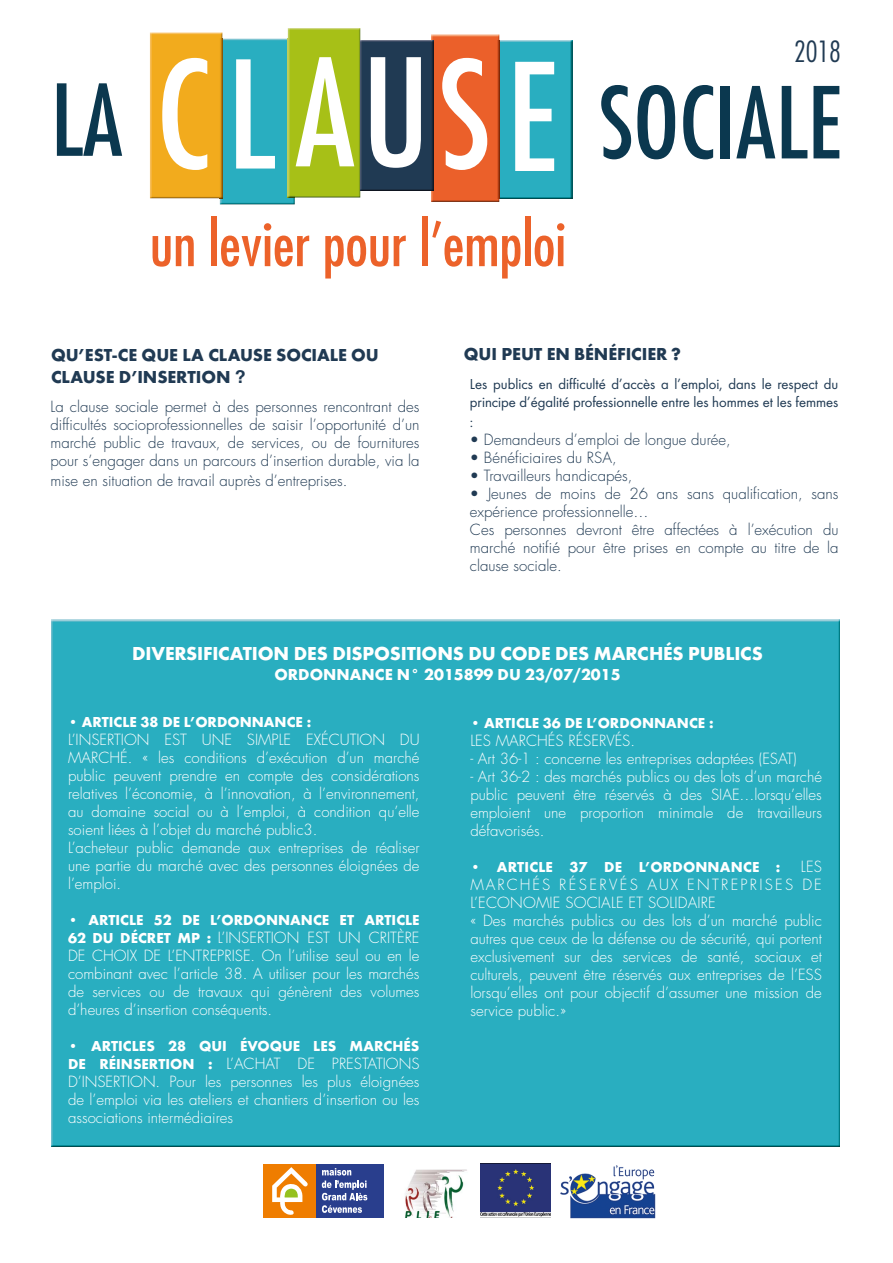
<style>
.page{position:relative;width:893px;height:1263px;background:#fff}
.page>*{position:absolute;margin:0;border:0;box-sizing:border-box;transform-origin:0 0}
.t1{font:condensed 96.15px "Futura";color:#0b384f}
.t2{font:condensed 59.7px "Futura";color:#ec622a}
.t3{font:300 condensed 28.5px "Futura";color:#203a53}
.t4{font:700 19.5px "Futura";letter-spacing:-.01em;color:#fff}
.t5{font:700 18px/21.6px "Futura";letter-spacing:-.005em;color:#203a53}
.t6{font:700 16.5px "Futura";color:#fff}
.t7{font:300 15px/18px "Futura";color:#fff;text-align:justify}
.t8{font:300 15px/18px "Futura";color:#203a53;text-align:justify}
.t9{font:15px/18px "Futura Boo";color:#203a53}
.t10{font:700 15px "Futura";color:#fff}
.s1{font-size:144.75px;color:#fff}
.s2{font-family:"Helvetica"}
.s3{font-weight:700}
</style>
<div class="page">
<img style="left:560px;top:1165px;width:96px;height:54px">
<div style="left:51px;top:620px;width:789px;height:526px;background:#29aec0"></div>
<div style="left:499px;top:40px;width:73px;height:158px;background:#29aec0"></div>
<div style="left:431px;top:34px;width:68px;height:168px;background:#eb602a"></div>
<div style="left:220px;top:39px;width:75px;height:165px;background:#29aec0"></div>
<div style="left:150px;top:32px;width:72px;height:166px;background:#f2ab1d"></div>
<img style="left:220px;top:39px;width:2px;height:159px">
<div style="left:288px;top:28px;width:72px;height:169px;background:#a7c017"></div>
<img style="left:288px;top:39px;width:7px;height:158px">
<img style="left:360px;top:40px;width:74px;height:151px">
<div style="left:316px;top:1164px;width:67px;height:53px;background:#293e8d"></div>
<div style="left:264px;top:1164px;width:52px;height:53px;background:#ef7d00"></div>
<svg style="left:272px;top:1167px;width:36px;height:48px"></svg>
<svg style="left:322px;top:1168px;width:45px;height:45px"></svg>
<img style="left:405px;top:1169px;width:62px;height:48px">
<img style="left:480px;top:1164px;width:71px;height:53px">
<h3 class="t3" style="left:794px;top:34px;width:48px">2018</h3>
<h1 class="t1" style="left:51px;top:65px;width:791px">LA <span class="s1">CL AUSE</span> SOCIALE</h1>
<h2 class="t2" style="left:150px;top:208px;width:418px">un levier pour l’emploi</h2>
<p class="t5" style="left:51px;top:343px;width:329px">QU’EST-CE QUE LA CLAUSE SOCIALE OU<br>CLAUSE D’INSERTION <span class="s2">?</span></p>
<p class="t8" style="left:50px;top:398px;width:371px">La clause sociale permet à des personnes rencontrant des difficultés socioprofessionnelles de saisir l’opportunité d’un marché public de travaux, de services, ou de fournitures pour s’engager dans un parcours d’insertion durable, via la</p>
<p class="t8" style="left:50px;top:471px;width:298px">mise en situation de travail auprès d’entreprises.</p>
<p class="t5" style="left:464px;top:342px;width:218px">QUI PEUT EN BÉNÉFICIER ?</p>
<p class="t9" style="left:470px;top:375px;width:370px">Les publics en difficulté d’accès a l’emploi, dans le respect du principe d’égalité professionnelle entre les hommes et les femmes</p>
<p class="t9" style="left:470px;top:412px;width:5px">:</p>
<p class="t8" style="left:470px;top:431px;width:262px">• Demandeurs d’emploi de longue durée,</p>
<p class="t8" style="left:470px;top:449px;width:148px">• Bénéficiaires du RSA,</p>
<p class="t8" style="left:470px;top:467px;width:164px">• Travailleurs handicapés,</p>
<p class="t8" style="left:470px;top:485px;width:370px;text-align:left">• Jeunes de moins de 26 ans sans qualification, sans expérience professionnelle…<br>Ces personnes devront être affectées à l’exécution du marché notifié pour être prises en compte au titre de la clause sociale.</p>
<h3 class="t4" style="left:132px;top:640px;width:632px">DIVERSIFICATION DES DISPOSITIONS DU CODE DES MARCHÉS PUBLICS</h3>
<p class="t6" style="left:274px;top:663px;width:348px">ORDONNANCE N° 2015899 DU 23/07/2015</p>
<p class="t10" style="left:470px;top:712px;width:245px">• ARTICLE 36 DE L’ORDONNANCE :</p>
<p class="t7" style="left:470px;top:732px;width:166px">LES MARCHÉS RÉSERVÉS.</p>
<p class="t7" style="left:470px;top:750px;width:328px">- Art 36-1 : concerne les entreprises adaptées (ESAT)</p>
<p class="t7" style="left:470px;top:768px;width:353px">- Art 36-2 : des marchés publics ou des lots d’un marché public peuvent être réservés à des SIAE…lorsqu’elles emploient une proportion minimale de travailleurs défavorisés.</p>
<p class="t10" style="left:470px;top:856px;width:312px">• ARTICLE 37 DE L’ORDONNANCE :</p>
<p class="t10" style="left:68px;top:712px;width:245px">• ARTICLE 38 DE L’ORDONNANCE :</p>
<p class="t7" style="left:68px;top:731px;width:353px;text-align:left">L’INSERTION EST UNE SIMPLE EXÉCUTION DU MARCHÉ. « les conditions d’exécution d’un marché public peuvent prendre en compte des considérations relatives l’économie, à l’innovation, à l’environnement, au domaine social ou à l’emploi, à condition qu’elle soient liées à l’objet du marché public3.<br>L’acheteur public demande aux entreprises de réaliser une partie du marché avec des personnes éloignées de l’emploi.</p>
<p class="t7" style="left:68px;top:911px;width:353px"><span class="s3">• ARTICLE 52 DE L’ORDONNANCE ET ARTICLE 62 DU DÉCRET MP :</span> L’INSERTION EST UN CRITÈRE DE CHOIX DE L’ENTREPRISE. On l’utilise seul ou en le combinant avec l’article 38. A utiliser pour les marchés de services ou de travaux qui génèrent des volumes d’heures d’insertion conséquents.</p>
<p class="t7" style="left:68px;top:1037px;width:353px"><span class="s3">• ARTICLES 28 QUI ÉVOQUE LES MARCHÉS DE RÉINSERTION :</span> L’ACHAT DE PRESTATIONS D’INSERTION. Pour les personnes les plus éloignées de l’emploi via les ateliers et chantiers d’insertion ou les associations intermédiaires</p>
<p class="t7" style="left:470px;top:858px;width:353px;text-align:left;text-indent:331px">LES MARCHÉS RÉSERVÉS AUX ENTREPRISES DE L’ECONOMIE SOCIALE ET SOLIDAIRE<br>« Des marchés publics ou des lots d’un marché public autres que ceux de la défense ou de sécurité, qui portent exclusivement sur des services de santé, sociaux et culturels, peuvent être réservés aux entreprises de l’ESS lorsqu’elles ont pour objectif d’assumer une mission de service public.»</p>
</div>
